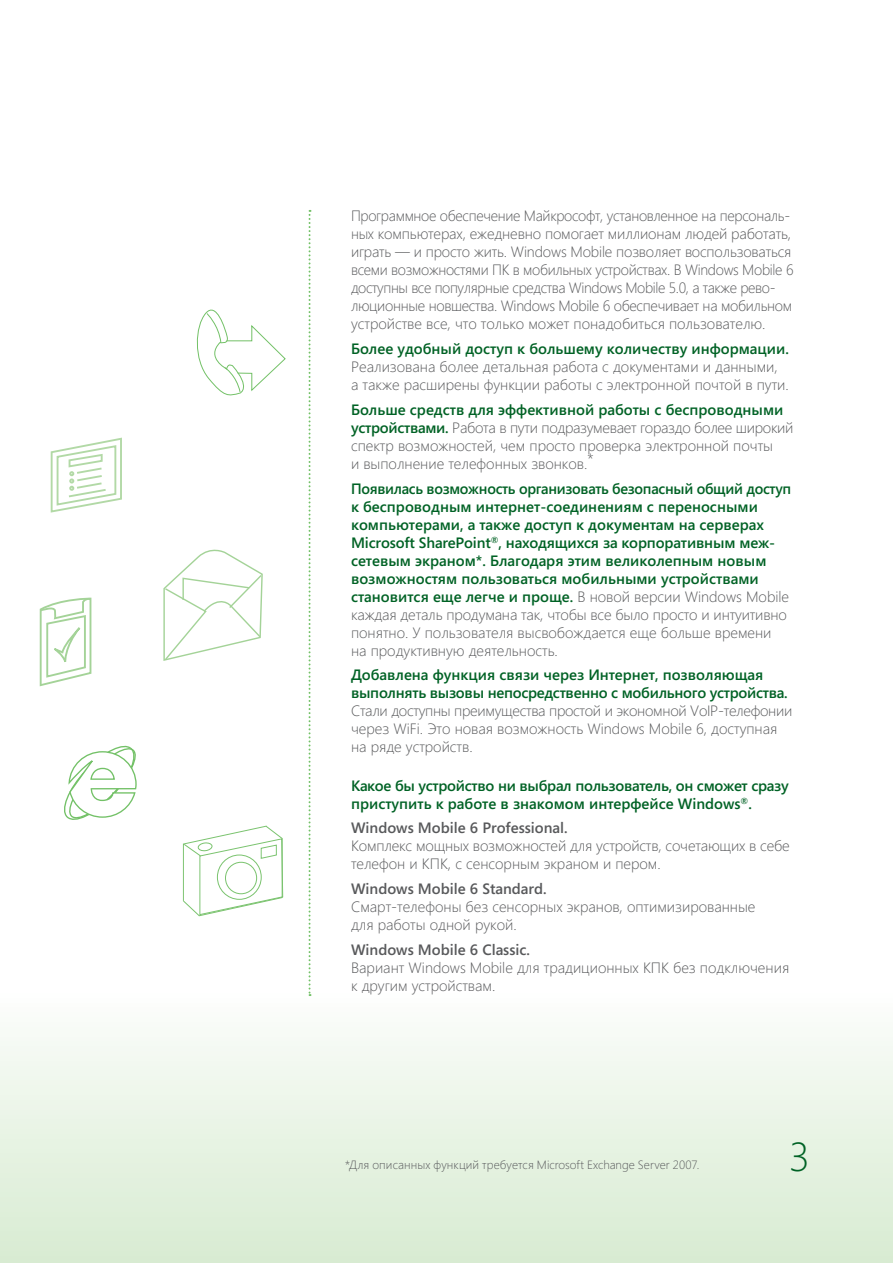
<style>
.page{position:relative;width:893px;height:1263px;background:#fff}
.page>*{position:absolute;margin:0;border:0;box-sizing:border-box;transform-origin:0 0}
.t1{font:300 40.5px "Segoe";color:#006225}
.t2{font:300 15px/18px "Segoe";letter-spacing:-.01em;color:#58595b}
.t3{font:600 15px/18px "Segoe";color:#006225}
.t4{font:600 15px/18px "Segoe";letter-spacing:-.02em;color:#006225}
.t5{font:600 15px "Segoe";color:#58595b}
.t6{font:300 12px "Segoe";letter-spacing:.005em;color:#58595b}
.s1{font-weight:600;color:#006225}
.s2{font-weight:300;color:#58595b}
</style>
<div class="page">
<div style="left:0;top:982px;width:893px;height:281px;background:linear-gradient(to bottom,#fefefe,#d7ebd1)"></div>
<svg style="left:163px;top:549px;width:100px;height:112px"></svg>
<svg style="left:196px;top:309px;width:90px;height:87px"></svg>
<svg style="left:50px;top:437px;width:72px;height:76px"></svg>
<svg style="left:39px;top:597px;width:53px;height:90px"></svg>
<svg style="left:182px;top:825px;width:102px;height:92px"></svg>
<svg style="left:64px;top:745px;width:73px;height:75px"></svg>
<svg style="left:309px;top:210px;width:2px;height:786px"></svg>
<p class="t2" style="left:351px;top:207px;width:444px">Программное обеспечение Майкрософт, установленное на персональ&shy;ных компьютерах, ежедневно помогает миллионам людей работать, играть — и просто жить. Windows Mobile позволяет воспользоваться всеми возможностями ПК в мобильных устройствах. В Windows Mobile 6 доступны все популярные средства Windows Mobile 5.0, а также рево&shy;люционные новшества. Windows Mobile 6 обеспечивает на мобильном устройстве все, что только может понадобиться пользователю.</p>
<p class="t3" style="left:351px;top:339px;width:439px">Более удобный доступ к большему количеству информации.</p>
<p class="t2" style="left:351px;top:357px;width:439px">Реализована более детальная работа с документами и данными, а также расширены функции работы с электронной почтой в пути.</p>
<p class="t2" style="left:351px;top:400px;width:444px"><span class="s1">Больше средств для эффективной работы с беспроводными устройствами.</span> Работа в пути подразумевает гораздо более широкий спектр возможностей, чем просто проверка электронной почты<br>и выполнение телефонных звонков.*</p>
<p class="t3" style="left:351px;top:479px;width:442px">Появилась возможность организовать безопасный общий доступ к беспроводным интернет-соединениям с переносными компьютерами, а также доступ к документам на серверах Microsoft SharePoint<sup>®</sup>, находящихся за корпоративным меж&shy;сетевым экраном*. Благодаря этим великолепным новым возможностям пользоваться мобильными устройствами становится еще легче и проще. <span class="s2">В новой версии Windows Mobile каждая деталь продумана так, чтобы все было просто и интуитивно понятно. У пользователя высвобождается еще больше времени<br>на продуктивную деятельность.</span></p>
<p class="t4" style="left:351px;top:666px;width:438px">Добавлена функция связи через Интернет, позволяющая выполнять вызовы непосредственно с мобильного устройства.</p>
<p class="t2" style="left:351px;top:702px;width:443px">Стали доступны преимущества простой и экономной VoIP-телефонии через WiFi. Это новая возможность Windows Mobile 6, доступная на ряде устройств.</p>
<p class="t3" style="left:351px;top:776px;width:439px">Какое бы устройство ни выбрал пользователь, он сможет сразу приступить к работе в знакомом интерфейсе Windows<sup>®</sup>.</p>
<p class="t5" style="left:351px;top:818px;width:218px">Windows Mobile 6 Professional.</p>
<p class="t2" style="left:351px;top:837px;width:440px">Комплекс мощных возможностей для устройств, сочетающих в себе телефон и КПК, с сенсорным экраном и пером.</p>
<p class="t5" style="left:351px;top:878px;width:197px">Windows Mobile 6 Standard.</p>
<p class="t2" style="left:351px;top:897px;width:406px">Смарт-телефоны без сенсорных экранов, оптимизированные для работы одной рукой.</p>
<p class="t5" style="left:351px;top:939px;width:181px">Windows Mobile 6 Classic.</p>
<p class="t2" style="left:351px;top:958px;width:440px">Вариант Windows Mobile для традиционных КПК без подключения к другим устройствам.</p>
<p class="t6" style="left:345px;top:1157px;width:356px">*Для описанных функций требуется Microsoft Exchange Server 2007.</p>
<h1 class="t1" style="left:789px;top:1129px;width:22px">3</h1>
</div>
